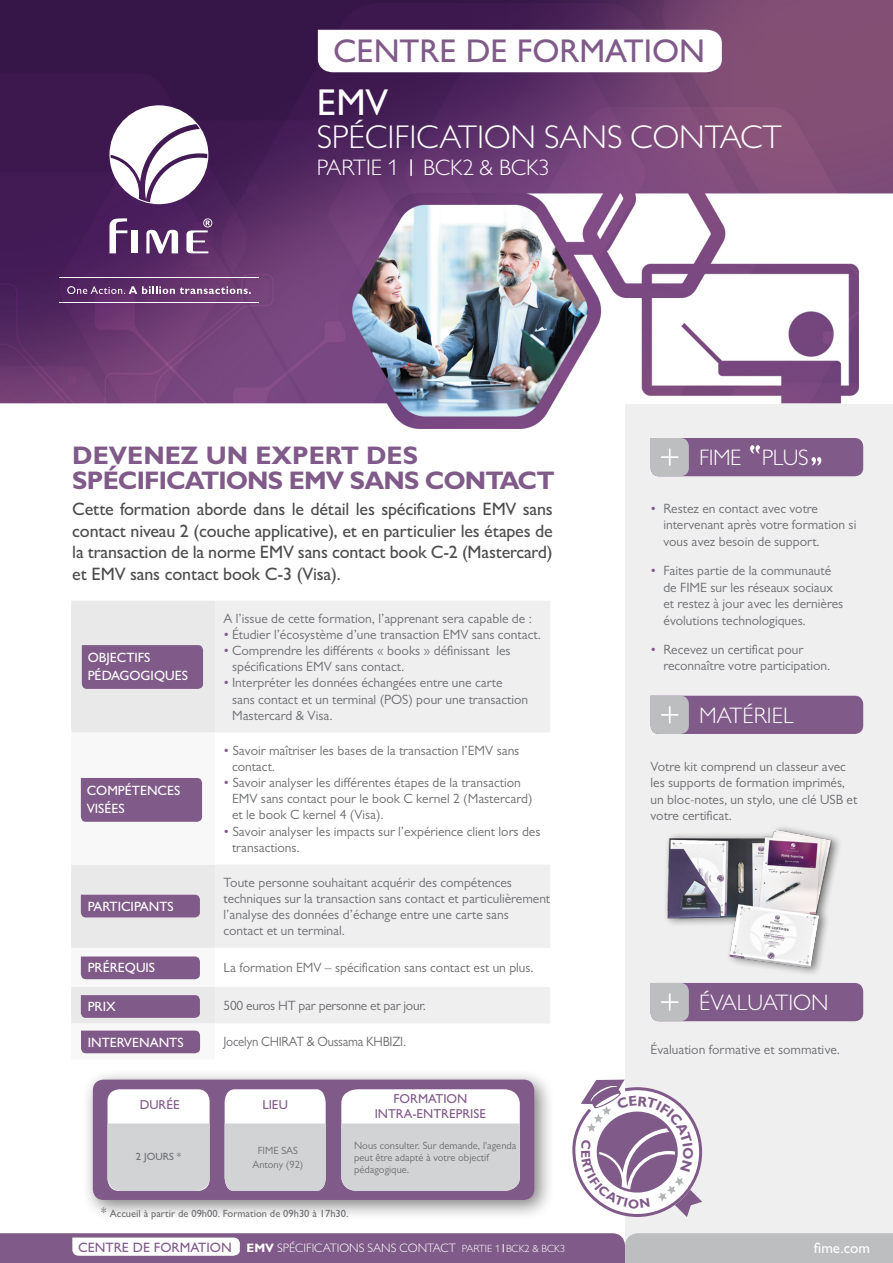
<style>
.page{position:relative;width:893px;height:1263px;background:#fff}
.page>*{position:absolute;margin:0;border:0;box-sizing:border-box;transform-origin:0 0}
.t1{font:500 37.5px "Gill Sans MT Pro";color:#fff}
.t2{font:300 33px "Gill Sans MT Pro";color:#fff}
.t3{font:500 33px "Gill Sans MT Pro";color:#805a89}
.t4{font:700 25.5px/25.5px "Gill Sans MT Pro";letter-spacing:-.03em;color:#805a89}
.t5{font:300 22.5px "Gill Sans MT Pro";color:#fff}
.t6{font:300 22.5px "Gill Sans MT Pro";letter-spacing:-.02em;color:#fff}
.t7{font:500 18px/21.6px "Gill Sans MT Pro";letter-spacing:-.01em;color:#4d4d4f;text-align:justify}
.t8{font:500 15px "Gill Sans MT Pro";color:#fff}
.t9{font:500 13.65px "Gill Sans MT Pro";color:#805a89}
.t10{font:13.5px/16.2px "Gill Sans MT Pro";color:#6d6e71}
.t11{font:500 13.5px/18px "Gill Sans MT Pro";color:#fff}
.t12{font:13.5px "Gill Sans MT Pro";letter-spacing:-.02em;color:#6d6e71}
.t13{font:13.5px "Gill Sans MT Pro";letter-spacing:-.02em;color:#6d6e71;scale:.95 1}
.t14{font:500 12.9px/15.3px "Gill Sans MT Pro";color:#805a89;text-align:center}
.t15{font:300 12.3px "Gill Sans MT Pro";color:#fff}
.t16{font:10.5px/12px "Gill Sans MT Pro";color:#6d6e71;text-align:center}
.t17{font:500 10.5px "Gill Sans MT Pro";color:#6d6e71}
.t18{font:300 10.5px "Gill Sans MT Pro";color:#fff}
.s1{color:#805a89}
.s2{font-size:13.5px}
.s3{font-weight:700}
.s4{font-size:12.3px}
</style>
<div class="page">
<img style="left:0;top:0;width:893px;height:429px">
<div style="left:625px;top:404px;width:268px;height:848px;background:#efeff0"></div>
<div style="left:71px;top:601px;width:144px;height:132px;background:#e9e9ea"></div>
<svg style="left:215px;top:601px;width:335px;height:422px;fill:#efeff0"></svg>
<svg style="left:71px;top:777px;width:144px;height:277px;fill:#ececed"></svg>
<div style="left:82px;top:645px;width:121px;height:44px;background:#805a89"></div>
<div style="left:81px;top:895px;width:119px;height:22px;background:#805a89"></div>
<svg style="left:67px;top:286px;width:184px;height:8px"></svg>
<hr style="left:59px;top:302px;width:199px;height:1px;background:#fff">
<hr style="left:59px;top:277px;width:200px;height:1px;background:#fff">
<svg style="left:110px;top:218px;width:17px;height:35px"></svg>
<div style="left:132px;top:230px;width:6px;height:23px;background:#fff"></div>
<svg style="left:146px;top:230px;width:32px;height:24px"></svg>
<svg style="left:110px;top:105px;width:98px;height:99px"></svg>
<svg style="left:186px;top:218px;width:26px;height:35px"></svg>
<svg style="left:410px;top:159px;width:2px;height:17px"></svg>
<svg style="left:651px;top:696px;width:212px;height:38px;background:#8b6c93"></svg>
<svg style="left:651px;top:438px;width:212px;height:38px;background:#8c6e94"></svg>
<svg style="left:318px;top:30px;width:404px;height:42px"></svg>
<svg style="left:0;top:1233px;width:893px;height:30px;background:#a18ca7"></svg>
<svg style="left:651px;top:983px;width:212px;height:38px;background:#8b6c93"></svg>
<div style="left:81px;top:1030px;width:119px;height:23px;background:#805a89"></div>
<div style="left:663px;top:824px;width:180px;height:153px;background:#000;opacity:.5"></div>
<img style="left:663px;top:826px;width:180px;height:142px">
<div style="left:81px;top:778px;width:121px;height:44px;background:#805a89"></div>
<div style="left:81px;top:956px;width:119px;height:23px;background:#805a89"></div>
<svg style="left:81px;top:995px;width:119px;height:23px;background:#815c8a"></svg>
<div style="left:81px;top:1068px;width:474px;height:153px;background:#000;opacity:.5"></div>
<div style="left:93px;top:1079px;width:441px;height:121px;background:#805a89;border-radius:11px"></div>
<div style="left:108px;top:1089px;width:102px;height:102px;background:#fff;border-radius:12px"></div>
<div style="left:108px;top:1123px;width:102px;height:68px;background:#d1d3d4"></div>
<svg style="left:225px;top:1089px;width:101px;height:102px;background:#dfdfe1"></svg>
<svg style="left:341px;top:1089px;width:179px;height:102px;background:#dfdfe1"></svg>
<svg style="left:572px;top:1079px;width:131px;height:138px"></svg>
<h2 class="t3" style="left:333px;top:32px;width:368px">CENTRE DE FORMATION</h2>
<h1 class="t1" style="left:317px;top:80px;width:73px">emv</h1>
<h2 class="t2" style="left:317px;top:117px;width:67px">SPÉCIFICATION</h2>
<h2 class="t2" style="left:544px;top:117px;width:109px">SANS CONTACT</h2>
<h3 class="t5" style="left:317px;top:154px;width:235px">PARTIE 1 BC K2 &amp; BC K3</h3>
<h3 class="t4" style="left:72px;top:442px;width:484px">DEVENEZ UN EXPERT DES<br>SPéCIFICATIONS EMV SANS CONTACT</h3>
<p class="t7" style="left:72px;top:498px;width:482px">Cette formation aborde dans le détail les spécifications EMV sans contact niveau 2 (couche applicative), et en particulier les étapes de la transaction de la norme EMV sans contact book C-2 (Mastercard) et EMV sans contact book C-3 (Visa).</p>
<p class="t10" style="left:663px;top:500px;width:194px;text-indent:-13px"><span class="s1">•</span> Restez en contact avec votre intervenant après votre formation si vous avez besoin de support.</p>
<h3 class="t6" style="left:699px;top:444px;width:108px">FIME PLUS</h3>
<p class="t10" style="left:663px;top:562px;width:181px;text-indent:-13px"><span class="s1">•</span> Faites partie de la communauté de FIME sur les réseaux sociaux et restez à jour avec les dernières évolutions technologiques.</p>
<p class="t10" style="left:663px;top:641px;width:169px;text-indent:-13px"><span class="s1">•</span> Recevez un certificat pour reconnaître votre participation.</p>
<p class="t10" style="left:224px;top:610px;width:310px">A l’issue de cette formation, l’apprenant sera capable de :</p>
<p class="t10" style="left:224px;top:626px;width:319px"><span class="s1">•</span> étudier l’écosystème d’une transaction EMV sans contact.</p>
<p class="t10" style="left:232px;top:642px;width:280px;text-indent:-9px"><span class="s1">•</span> Comprendre les différents « books » définissant les spécifications EMV sans contact.</p>
<p class="t10" style="left:232px;top:675px;width:298px;text-indent:-9px"><span class="s1">•</span> Interpréter les données échangées entre une carte sans contact et un terminal (POS) pour une transaction<br>Mastercard &amp; Visa.</p>
<p class="t10" style="left:232px;top:742px;width:289px;text-indent:-9px"><span class="s1">•</span> Savoir maîtriser les bases de la transaction l’EMV sans contact.</p>
<p class="t10" style="left:232px;top:774px;width:302px;text-indent:-9px"><span class="s1">•</span> Savoir analyser les différentes étapes de la transaction<br>EMV sans contact pour le book C kernel 2 (Mastercard) et le book C kernel 4 (Visa).</p>
<p class="t10" style="left:232px;top:823px;width:310px;text-indent:-9px"><span class="s1">•</span> Savoir analyser les impacts sur l’expérience client lors des transactions.</p>
<p class="t10" style="left:224px;top:874px;width:328px">Toute personne souhaitant acquérir des compétences techniques sur la transaction sans contact et particulièrement l’analyse des données d’échange entre une carte sans contact et un terminal.</p>
<p class="t10" style="left:224px;top:959px;width:312px">La formation EMV – spécification sans contact est un plus.</p>
<p class="t12" style="left:224px;top:997px;width:204px">500 euros HT par personne et par jour.</p>
<p class="t13" style="left:224px;top:1033px;width:194px">Jocelyn Chi rat &amp; Oussama Kh bizi .</p>
<p class="t11" style="left:88px;top:648px;width:102px">OBJECTIFS<br>PéDAGOGIQUES</p>
<h3 class="t5" style="left:699px;top:701px;width:15px">MAT</h3>
<h3 class="t5" style="left:742px;top:701px;width:53px">ÉRIEL</h3>
<p class="t10" style="left:651px;top:758px;width:208px">Votre kit comprend un classeur avec les supports de formation imprimés, un bloc-notes, un stylo, une clé USB et votre certificat.</p>
<p class="t11" style="left:87px;top:781px;width:80px">compétences visées</p>
<p class="t11" style="left:88px;top:897px;width:30px">pa rticipa</p>
<p class="t11" style="left:149px;top:897px;width:19px">nts</p>
<p class="t11" style="left:88px;top:959px;width:39px">prérequis</p>
<p class="t11" style="left:88px;top:997px;width:29px">prix</p>
<h3 class="t5" style="left:699px;top:989px;width:131px">ÉVALUATION</h3>
<p class="t11" style="left:88px;top:1033px;width:97px">INTERVENANTS</p>
<p class="t10" style="left:651px;top:1041px;width:191px">évaluation formative et sommative.</p>
<p class="t14" style="left:140px;top:1097px;width:40px">DURée</p>
<p class="t17" style="left:136px;top:1150px;width:47px">2 JOURS *</p>
<p class="t14" style="left:262px;top:1097px;width:14px">Lieu</p>
<p class="t16" style="left:252px;top:1143px;width:53px;line-height:13.8px">FIME SAS<br>Antony (92)</p>
<p class="t14" style="left:375px;top:1091px;width:113px">FORMATION<br>INTRA-ENTREPRISE</p>
<p class="t16" style="left:354px;top:1139px;width:164px;text-align:left">Nous consulter. Sur demande, l'agenda peut être adapté à votre objectif pédagogique.</p>
<p class="t17" style="left:101px;top:1207px;width:249px"><span class="s2">*</span> Accueil à partir de 09h00. Formation de 09h30 à 17h30.</p>
<p class="t9" style="left:78px;top:1239px;width:153px">CENTRE DE FORMATION</p>
<p class="t15" style="left:247px;top:1241px;width:129px"><span class="s3">EMV</span> SPÉCIFICATIONS SANS</p>
<p class="t18" style="left:399px;top:1242px;width:167px"><span class="s4">CONTACT</span> PARTIE 1 BC K2 &amp; BC K3</p>
<p class="t8" style="left:814px;top:1239px;width:58px">fime.com</p>
</div>
